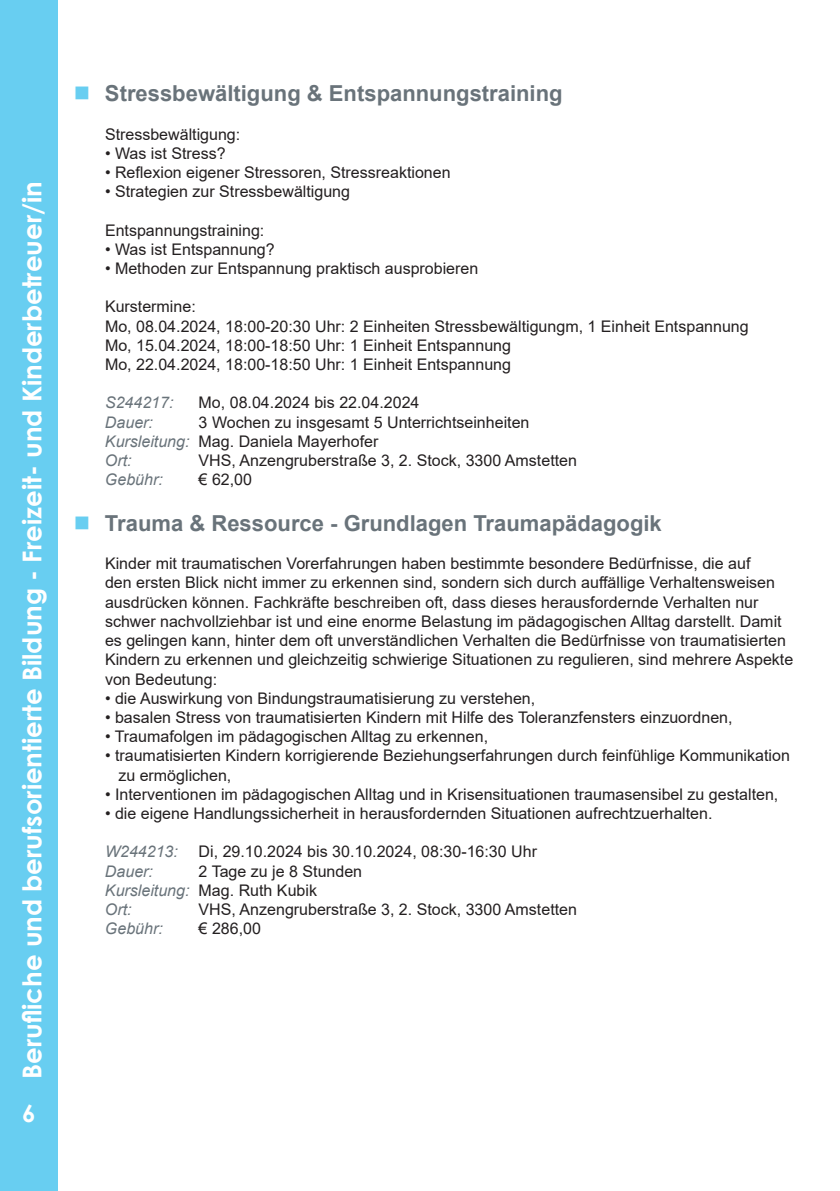
<style>
.page{position:relative;width:840px;height:1191px;background:#fff}
.page>*{position:absolute;margin:0;border:0;box-sizing:border-box;transform-origin:0 0}
.t1{font:700 26px "Century Gothic";color:#fff}
.t2{font:700 24px "Century Gothic";color:#fff}
.t3{font:700 22px "Arial";color:#69737a}
.Kursinfo{font:16px/19.2px "Arial";color:#231f20}
.Terminblock{font:16px "Arial";color:#231f20}
.Kursort{font:16px "Arial";color:#231f20}
.Dozenten{font:16px "Arial";color:#231f20}
.Terminblock-2{font:italic 16px "Arial";color:#69737a}
.Kursgebuehr{font:italic 16px "Arial";color:#69737a}
.Kursgebuehr-2{font:16px "Arial";color:#231f20}
.Kursort-2{font:italic 16px "Arial";color:#69737a}
.s1{font-style:italic;color:#69737a}
</style>
<div class="page">
<div style="left:0;top:0;width:57px;height:1191px;background:#68cef1"></div>
<h1 class="t1" style="left:12px;top:1079px;width:899px;rotate:-90deg">Berufliche und berufsorientierte Bildung - Freizeit- und Kinderbetreuer/in</h1>
<h2 class="t2" style="left:22px;top:1094px;width:15px">6</h2>
<p class="t3" style="left:105px;top:78px;width:459px">Stressbewältigung &amp; Entspannungstraining</p>
<p class="Kursinfo" style="left:105px;top:124px;width:137px">Stressbewältigung:</p>
<p class="Kursinfo" style="left:105px;top:143px;width:122px">• Was ist Stress?</p>
<p class="Kursinfo" style="left:105px;top:163px;width:347px">• Reflexion eigener Stressoren, Stressreaktionen</p>
<p class="Kursinfo" style="left:105px;top:182px;width:246px">• Strategien zur Stressbewältigung</p>
<p class="Kursinfo" style="left:105px;top:220px;width:161px">Entspannungstraining:</p>
<p class="Kursinfo" style="left:105px;top:239px;width:171px">• Was ist Entspannung?</p>
<p class="Kursinfo" style="left:105px;top:259px;width:374px">• Methoden zur Entspannung praktisch ausprobieren</p>
<p class="Kursinfo" style="left:105px;top:297px;width:92px">Kurstermine:</p>
<p class="Kursinfo" style="left:105px;top:316px;width:645px">Mo, 08.04.2024, 18:00-20:30 Uhr: 2 Einheiten Stressbewältigungm, 1 Einheit Entspannung</p>
<p class="Kursinfo" style="left:105px;top:335px;width:407px">Mo, 15.04.2024, 18:00-18:50 Uhr: 1 Einheit Entspannung</p>
<p class="Kursinfo" style="left:105px;top:355px;width:407px">Mo, 22.04.2024, 18:00-18:50 Uhr: 1 Einheit Entspannung</p>
<p class="Terminblock-2" style="left:105px;top:392px;width:70px">S244217:</p>
<p class="Terminblock" style="left:198px;top:392px;width:222px">Mo, 08.04.2024 bis 22.04.2024</p>
<p class="Terminblock-2" style="left:105px;top:411px;width:50px">Dauer:</p>
<p class="Terminblock" style="left:198px;top:411px;width:332px">3 Wochen zu insgesamt 5 Unterrichtseinheiten</p>
<p class="Dozenten" style="left:105px;top:430px;width:275px"><span class="s1">Kursleitung:</span> Mag. Daniela Mayerhofer</p>
<p class="Kursort-2" style="left:105px;top:450px;width:28px">Ort:</p>
<p class="Kursort" style="left:198px;top:449px;width:379px">VHS, Anzengruberstraße 3, 2. Stock, 3300 Amstetten</p>
<p class="Kursgebuehr" style="left:105px;top:469px;width:59px">Gebühr:</p>
<p class="Kursgebuehr-2" style="left:198px;top:468px;width:55px">€ 62,00</p>
<p class="t3" style="left:105px;top:507px;width:558px">Trauma &amp; Ressource - Grundlagen Traumapädagogik</p>
<p class="Kursinfo" style="left:105px;top:554px;width:689px">Kinder mit traumatischen Vorerfahrungen haben bestimmte besondere Bedürfnisse, die auf<br>den ersten Blick nicht immer zu erkennen sind, sondern sich durch auffällige Verhaltensweisen ausdrücken können. Fachkräfte beschreiben oft, dass dieses herausfordernde Verhalten nur schwer nachvollziehbar ist und eine enorme Belastung im pädagogischen Alltag darstellt. Damit es gelingen kann, hinter dem oft unverständlichen Verhalten die Bedürfnisse von traumatisierten Kindern zu erkennen und gleichzeitig schwierige Situationen zu regulieren, sind mehrere Aspekte von Bedeutung:</p>
<p class="Kursinfo" style="left:105px;top:688px;width:431px">• die Auswirkung von Bindungstraumatisierung zu verstehen,</p>
<p class="Kursinfo" style="left:105px;top:707px;width:628px">• basalen Stress von traumatisierten Kindern mit Hilfe des Toleranzfensters einzuordnen,</p>
<p class="Kursinfo" style="left:105px;top:727px;width:384px">• Traumafolgen im pädagogischen Alltag zu erkennen,</p>
<p class="Kursinfo" style="left:118px;top:746px;width:672px;text-indent:-13px">• traumatisierten Kindern korrigierende Beziehungserfahrungen durch feinfühlige Kommunikation zu ermöglichen,</p>
<p class="Kursinfo" style="left:105px;top:784px;width:674px">• Interventionen im pädagogischen Alltag und in Krisensituationen traumasensibel zu gestalten,</p>
<p class="Kursinfo" style="left:105px;top:803px;width:608px">• die eigene Handlungssicherheit in herausfordernden Situationen aufrechtzuerhalten.</p>
<p class="Terminblock-2" style="left:105px;top:841px;width:74px">W244213:</p>
<p class="Terminblock" style="left:198px;top:840px;width:340px">Di, 29.10.2024 bis 30.10.2024, 08:30-16:30 Uhr</p>
<p class="Terminblock-2" style="left:105px;top:860px;width:50px">Dauer:</p>
<p class="Terminblock" style="left:198px;top:860px;width:165px">2 Tage zu je 8 Stunden</p>
<p class="Dozenten" style="left:105px;top:879px;width:213px"><span class="s1">Kursleitung:</span> Mag. Ruth Kubik</p>
<p class="Kursort-2" style="left:105px;top:899px;width:28px">Ort:</p>
<p class="Kursort" style="left:198px;top:898px;width:379px">VHS, Anzengruberstraße 3, 2. Stock, 3300 Amstetten</p>
<p class="Kursgebuehr" style="left:105px;top:918px;width:59px">Gebühr:</p>
<p class="Kursgebuehr-2" style="left:198px;top:917px;width:64px">€ 286,00</p>
</div>
